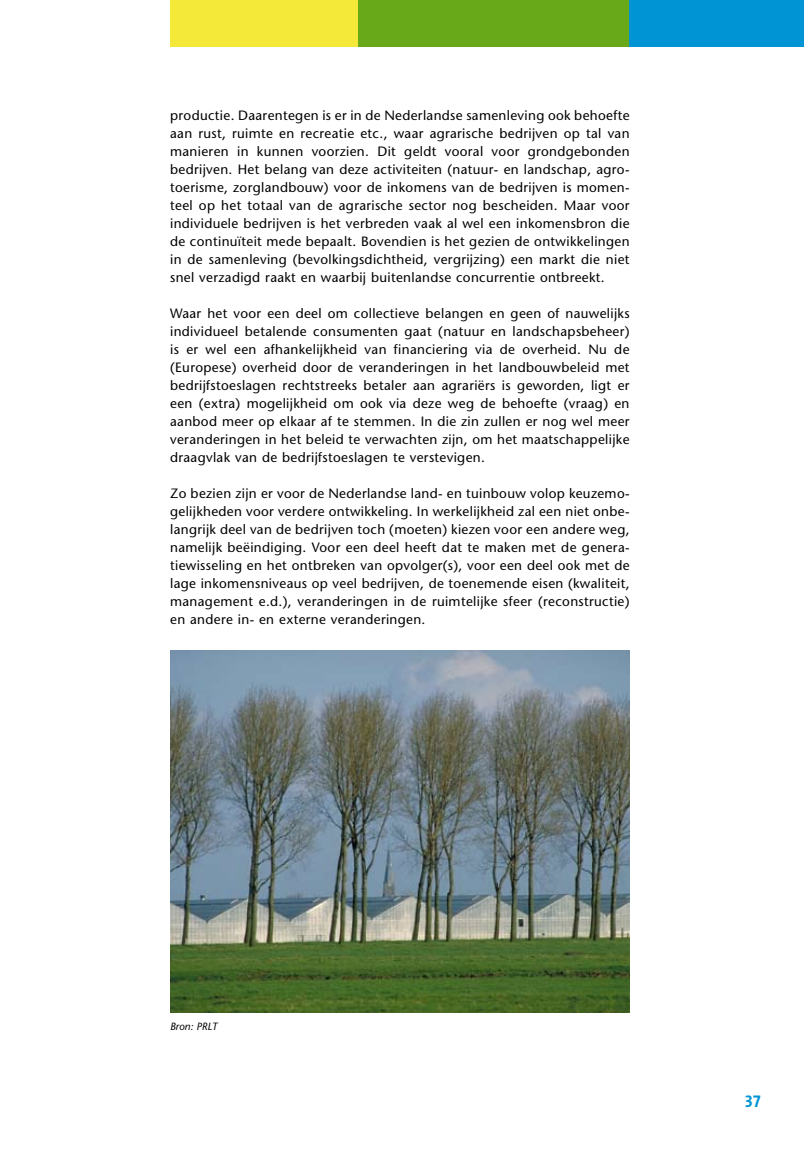
<style>
.page{position:relative;width:804px;height:1149px;background:#fff}
.page>*{position:absolute;margin:0;border:0;box-sizing:border-box;transform-origin:0 0}
.t1{font:700 16.5px "The Sans";color:#0094d5}
.t2{font:13.5px/18px "Stone Sans";letter-spacing:.025em;color:#000;text-align:justify}
.t3{font:italic 10.5px "Stone Sans";color:#000}
</style>
<div class="page">
<div style="left:308px;top:0;width:389px;height:47px;background:#68a919"></div>
<div style="left:629px;top:0;width:175px;height:47px;background:#0094d5"></div>
<div style="left:170px;top:0;width:187px;height:47px;background:#f4e838"></div>
<img style="left:170px;top:650px;width:459px;height:362px">
<p class="t2" style="left:170px;top:106px;width:461px">productie. Daarentegen is er in de Nederlandse samenleving ook behoefte aan rust, ruimte en recreatie etc., waar agrarische bedrijven op tal van manieren in kunnen voorzien. Dit geldt vooral voor grondgebonden bedrijven. Het belang van deze activiteiten (natuur- en landschap, agro&shy;toerisme, zorglandbouw) voor de inkomens van de bedrijven is momen&shy;teel op het totaal van de agrarische sector nog bescheiden. Maar voor individuele bedrijven is het verbreden vaak al wel een inkomensbron die de continuïteit mede bepaalt. Bovendien is het gezien de ontwikkelingen in de samenleving (bevolkingsdichtheid, vergrijzing) een markt die niet snel verzadigd raakt en waarbij buitenlandse concurrentie ontbreekt.</p>
<p class="t2" style="left:170px;top:304px;width:461px">Waar het voor een deel om collectieve belangen en geen of nauwelijks individueel betalende consumenten gaat (natuur en landschapsbeheer) is er wel een afhankelijkheid van financiering via de overheid. Nu de (Europese) overheid door de veranderingen in het landbouwbeleid met bedrijfstoeslagen rechtstreeks betaler aan agrariërs is geworden, ligt er een (extra) mogelijkheid om ook via deze weg de behoefte (vraag) en aanbod meer op elkaar af te stemmen. In die zin zullen er nog wel meer veranderingen in het beleid te verwachten zijn, om het maatschappelijke draagvlak van de bedrijfstoeslagen te verstevigen.</p>
<p class="t2" style="left:170px;top:484px;width:461px">Zo bezien zijn er voor de Nederlandse land- en tuinbouw volop keuzemo&shy;gelijkheden voor verdere ontwikkeling. In werkelijkheid zal een niet onbe&shy;langrijk deel van de bedrijven toch (moeten) kiezen voor een andere weg, namelijk beëindiging. Voor een deel heeft dat te maken met de genera&shy;tiewisseling en het ontbreken van opvolger(s), voor een deel ook met de lage inkomensniveaus op veel bedrijven, de toenemende eisen (kwaliteit, management e.d.), veranderingen in de ruimtelijke sfeer (reconstructie) en andere in- en externe veranderingen.</p>
<p class="t3" style="left:170px;top:1019px;width:49px">Bron: PRLT</p>
<p class="t1" style="left:745px;top:1084px;width:9px">37</p>
</div>
